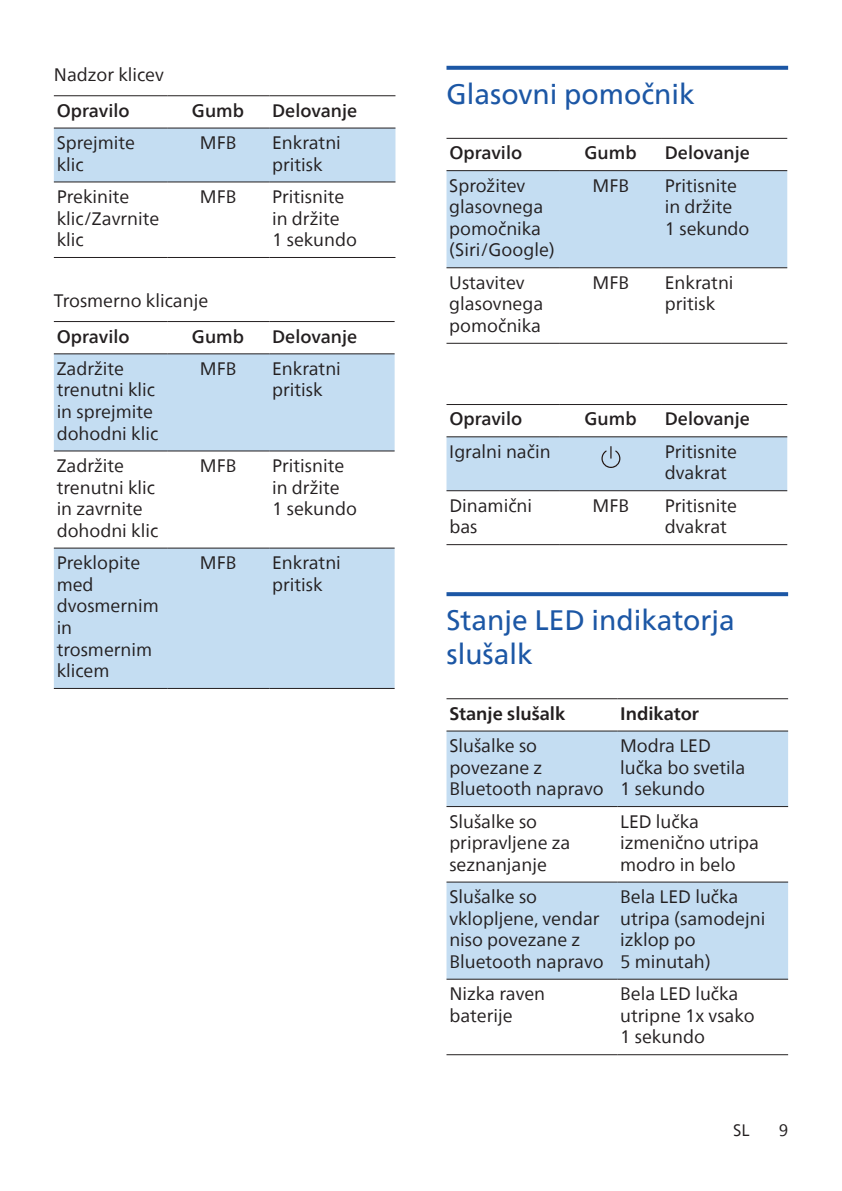
<style>
.page{position:relative;width:842px;height:1191px;background:#fff}
.page>*{position:absolute;margin:0;border:0;box-sizing:border-box;transform-origin:0 0}
.t1{font:28px/34px "Neue Frutiger World";color:#1c57a5}
.t2{font:18px/21.6px "Neue Frutiger World";color:#231f20}
.t3{font:500 18px "Neue Frutiger World";color:#231f20}
.t4{font:700 18px "Neue Frutiger World";color:#231f20}
.t5{font:16.4px "Neue Frutiger World";color:#231f20}
</style>
<div class="page">
<div style="left:54px;top:129px;width:341px;height:52px;background:#c4ddf2"></div>
<hr style="left:54px;top:95px;width:113px;height:1px;background:#231f20">
<hr style="left:167px;top:95px;width:102px;height:1px;background:#231f20">
<hr style="left:269px;top:95px;width:126px;height:1px;background:#231f20">
<hr style="left:54px;top:128px;width:113px;height:1px;background:#231f20">
<hr style="left:167px;top:128px;width:102px;height:1px;background:#231f20">
<hr style="left:269px;top:128px;width:126px;height:1px;background:#231f20">
<hr style="left:54px;top:181px;width:113px;height:1px;background:#231f20">
<hr style="left:167px;top:181px;width:102px;height:1px;background:#231f20">
<hr style="left:269px;top:181px;width:126px;height:1px;background:#231f20">
<hr style="left:54px;top:257px;width:113px;height:1px;background:#231f20">
<hr style="left:167px;top:257px;width:102px;height:1px;background:#231f20">
<hr style="left:269px;top:257px;width:126px;height:1px;background:#231f20">
<svg style="left:54px;top:354px;width:341px;height:334px;fill:#c4ddf2"></svg>
<hr style="left:54px;top:321px;width:113px;height:1px;background:#231f20">
<hr style="left:167px;top:321px;width:102px;height:1px;background:#231f20">
<hr style="left:269px;top:321px;width:126px;height:1px;background:#231f20">
<hr style="left:54px;top:353px;width:113px;height:1px;background:#231f20">
<hr style="left:167px;top:353px;width:102px;height:1px;background:#231f20">
<hr style="left:269px;top:353px;width:126px;height:1px;background:#231f20">
<hr style="left:54px;top:450px;width:113px;height:1px;background:#231f20">
<hr style="left:167px;top:450px;width:102px;height:1px;background:#231f20">
<hr style="left:269px;top:450px;width:126px;height:1px;background:#231f20">
<hr style="left:54px;top:547px;width:113px;height:1px;background:#231f20">
<hr style="left:167px;top:547px;width:102px;height:1px;background:#231f20">
<hr style="left:269px;top:547px;width:126px;height:1px;background:#231f20">
<hr style="left:54px;top:688px;width:113px;height:1px;background:#231f20">
<hr style="left:167px;top:688px;width:102px;height:1px;background:#231f20">
<hr style="left:269px;top:688px;width:126px;height:1px;background:#231f20">
<svg style="left:446px;top:66px;width:342px;height:4px"></svg>
<svg style="left:446px;top:592px;width:342px;height:4px"></svg>
<div style="left:446px;top:171px;width:341px;height:96px;background:#c4ddf2"></div>
<hr style="left:446px;top:138px;width:114px;height:1px;background:#231f20">
<hr style="left:560px;top:138px;width:102px;height:1px;background:#231f20">
<hr style="left:662px;top:138px;width:125px;height:1px;background:#231f20">
<hr style="left:446px;top:170px;width:114px;height:1px;background:#231f20">
<hr style="left:560px;top:170px;width:102px;height:1px;background:#231f20">
<hr style="left:662px;top:170px;width:125px;height:1px;background:#231f20">
<hr style="left:446px;top:267px;width:114px;height:1px;background:#231f20">
<hr style="left:560px;top:267px;width:102px;height:1px;background:#231f20">
<hr style="left:662px;top:267px;width:125px;height:1px;background:#231f20">
<hr style="left:446px;top:343px;width:114px;height:1px;background:#231f20">
<hr style="left:560px;top:343px;width:102px;height:1px;background:#231f20">
<hr style="left:662px;top:343px;width:125px;height:1px;background:#231f20">
<hr style="left:446px;top:404px;width:114px;height:1px;background:#231f20">
<hr style="left:560px;top:404px;width:102px;height:1px;background:#231f20">
<hr style="left:662px;top:404px;width:125px;height:1px;background:#231f20">
<hr style="left:446px;top:436px;width:114px;height:1px;background:#231f20">
<hr style="left:560px;top:436px;width:102px;height:1px;background:#231f20">
<hr style="left:662px;top:436px;width:125px;height:1px;background:#231f20">
<hr style="left:446px;top:544px;width:114px;height:1px;background:#231f20">
<hr style="left:560px;top:544px;width:102px;height:1px;background:#231f20">
<hr style="left:662px;top:544px;width:125px;height:1px;background:#231f20">
<div style="left:446px;top:437px;width:341px;height:54px;background:#c4ddf2"></div>
<svg style="left:446px;top:731px;width:342px;height:247px;fill:#c4ddf2"></svg>
<hr style="left:446px;top:698px;width:171px;height:1px;background:#231f20">
<hr style="left:617px;top:698px;width:171px;height:1px;background:#231f20">
<hr style="left:446px;top:730px;width:171px;height:1px;background:#231f20">
<hr style="left:617px;top:730px;width:171px;height:1px;background:#231f20">
<hr style="left:446px;top:806px;width:171px;height:1px;background:#231f20">
<hr style="left:617px;top:806px;width:171px;height:1px;background:#231f20">
<hr style="left:446px;top:881px;width:171px;height:1px;background:#231f20">
<hr style="left:617px;top:881px;width:171px;height:1px;background:#231f20">
<hr style="left:446px;top:978px;width:171px;height:1px;background:#231f20">
<hr style="left:617px;top:978px;width:171px;height:1px;background:#231f20">
<hr style="left:446px;top:1054px;width:171px;height:1px;background:#231f20">
<hr style="left:617px;top:1054px;width:171px;height:1px;background:#231f20">
<p class="t2" style="left:54px;top:64px;width:112px">Nadzor klicev</p>
<p class="t3" style="left:57px;top:95px;width:74px">Opravilo</p>
<p class="t3" style="left:192px;top:95px;width:54px">Gumb</p>
<p class="t3" style="left:272px;top:95px;width:87px">Delovanje</p>
<p class="t2" style="left:57px;top:132px;width:80px">Sprejmite klic</p>
<p class="t2" style="left:200px;top:132px;width:38px">MFB</p>
<p class="t2" style="left:272px;top:132px;width:70px">Enkratni pritisk</p>
<p class="t2" style="left:57px;top:186px;width:104px">Prekinite klic/Zavrnite klic</p>
<p class="t2" style="left:200px;top:186px;width:38px">MFB</p>
<p class="t2" style="left:272px;top:186px;width:86px">Pritisnite in držite<br>1 sekundo</p>
<p class="t2" style="left:54px;top:290px;width:156px">Trosmerno klicanje</p>
<p class="t3" style="left:57px;top:321px;width:74px">Opravilo</p>
<p class="t3" style="left:192px;top:321px;width:54px">Gumb</p>
<p class="t3" style="left:272px;top:321px;width:87px">Delovanje</p>
<p class="t2" style="left:57px;top:358px;width:103px">Zadržite trenutni klic in sprejmite dohodni klic</p>
<p class="t2" style="left:200px;top:358px;width:38px">MFB</p>
<p class="t2" style="left:272px;top:358px;width:70px">Enkratni pritisk</p>
<p class="t2" style="left:57px;top:455px;width:103px">Zadržite trenutni klic in zavrnite dohodni klic</p>
<p class="t2" style="left:200px;top:455px;width:38px">MFB</p>
<p class="t2" style="left:272px;top:455px;width:86px">Pritisnite in držite<br>1 sekundo</p>
<p class="t2" style="left:57px;top:552px;width:104px">Preklopite med dvosmernim in trosmernim klicem</p>
<p class="t2" style="left:200px;top:552px;width:38px">MFB</p>
<p class="t2" style="left:272px;top:552px;width:70px">Enkratni pritisk</p>
<h1 class="t1" style="left:446px;top:78px;width:250px">Glasovni pomočnik</h1>
<p class="t3" style="left:449px;top:138px;width:74px">Opravilo</p>
<p class="t3" style="left:585px;top:138px;width:54px">Gumb</p>
<p class="t3" style="left:665px;top:138px;width:87px">Delovanje</p>
<p class="t2" style="left:449px;top:175px;width:107px">Sprožitev glasovnega pomočnika (Siri/Google)</p>
<p class="t2" style="left:593px;top:175px;width:38px">MFB</p>
<p class="t2" style="left:665px;top:175px;width:86px">Pritisnite in držite<br>1 sekundo</p>
<p class="t2" style="left:449px;top:272px;width:95px">Ustavitev glasovnega pomočnika</p>
<p class="t2" style="left:593px;top:272px;width:38px">MFB</p>
<p class="t2" style="left:665px;top:272px;width:70px">Enkratni pritisk</p>
<p class="t3" style="left:449px;top:404px;width:74px">Opravilo</p>
<p class="t3" style="left:585px;top:404px;width:54px">Gumb</p>
<p class="t3" style="left:665px;top:404px;width:87px">Delovanje</p>
<p class="t2" style="left:449px;top:441px;width:103px">Igralni način</p>
<p class="t2" style="left:665px;top:441px;width:74px">Pritisnite dvakrat</p>
<p class="t2" style="left:449px;top:495px;width:84px">Dinamični bas</p>
<p class="t2" style="left:593px;top:495px;width:38px">MFB</p>
<p class="t2" style="left:665px;top:495px;width:74px">Pritisnite dvakrat</p>
<h1 class="t1" style="left:446px;top:604px;width:290px">Stanje LED indikatorja slušalk</h1>
<p class="t4" style="left:449px;top:697px;width:117px">Stanje slušalk</p>
<p class="t4" style="left:620px;top:697px;width:80px">Indikator</p>
<p class="t2" style="left:449px;top:735px;width:156px">Slušalke so povezane z<br>Bluetooth napravo</p>
<p class="t2" style="left:620px;top:735px;width:127px">Modra LED lučka bo svetila<br>1 sekundo</p>
<p class="t2" style="left:449px;top:810px;width:123px">Slušalke so pripravljene za seznanjanje</p>
<p class="t2" style="left:620px;top:810px;width:140px">LED lučka izmenično utripa modro in belo</p>
<p class="t2" style="left:449px;top:886px;width:156px">Slušalke so vklopljene, vendar niso povezane z<br>Bluetooth napravo</p>
<p class="t2" style="left:620px;top:886px;width:147px">Bela LED lučka utripa (samodejni izklop po<br>5 minutah)</p>
<p class="t2" style="left:449px;top:983px;width:97px">Nizka raven baterije</p>
<p class="t2" style="left:620px;top:983px;width:136px">Bela LED lučka utripne 1x vsako<br>1 sekundo</p>
<p class="t5" style="left:733px;top:1117px;width:18px">SL</p>
<p class="t5" style="left:779px;top:1117px;width:11px">9</p>
</div>
